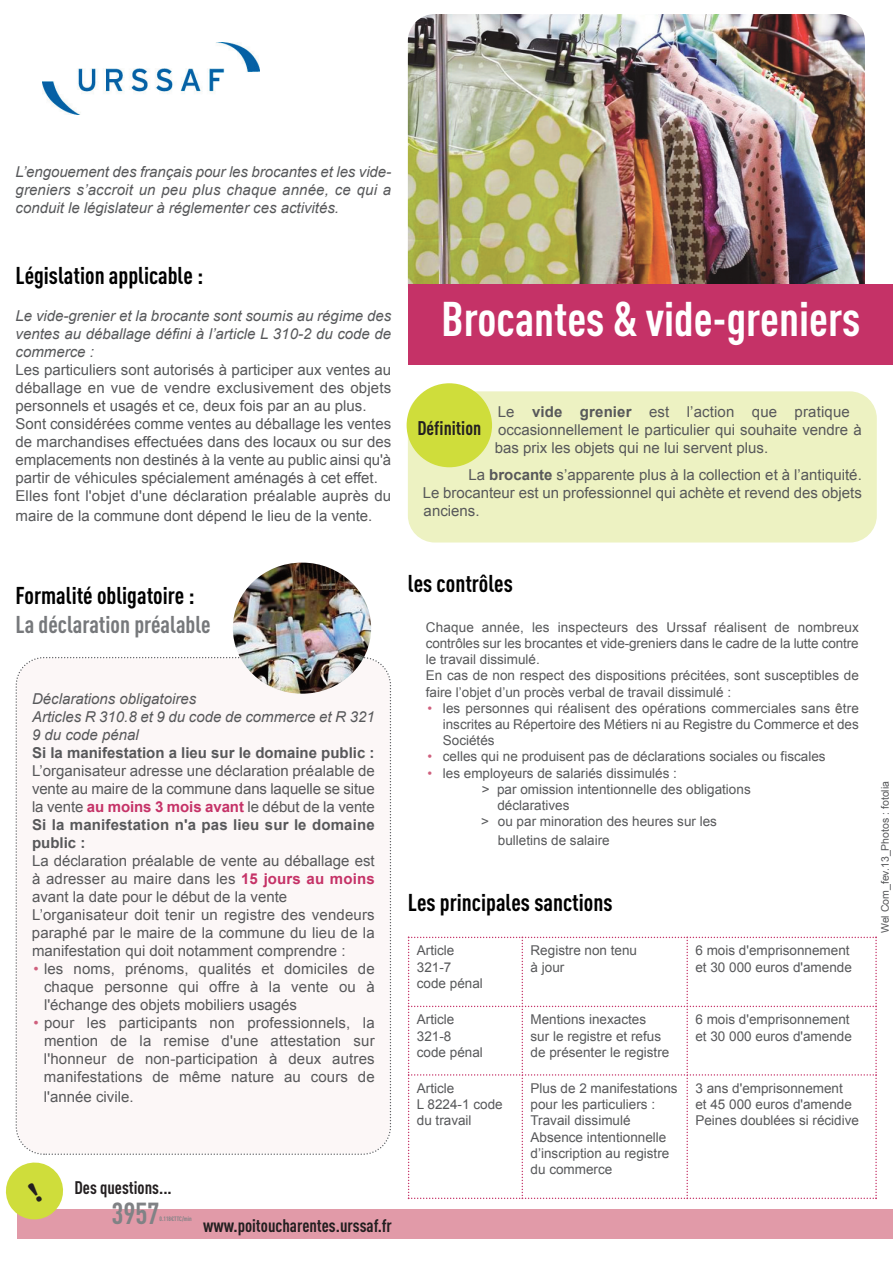
<style>
.page{position:relative;width:893px;height:1263px;background:#fff}
.page>*{position:absolute;margin:0;border:0;box-sizing:border-box;transform-origin:0 0}
.t1{font:700 condensed 48px "DINOT";color:#fff}
.t2{font:700 condensed 30px "DINOT";color:#808285}
.t3{font:700 condensed 24px "DINOT";color:#000}
.t4{font:700 condensed 24px "DINOT";color:#76787b}
.t5{font:700 condensed 19.5px "DINOT";color:#231f20}
.t6{font:700 condensed 18px "DINOT";color:#231f20}
.t7{font:15px/18px "Arial";color:#57585a;text-align:justify}
.t8{font:italic 15px/18px "Arial";color:#57585a;text-align:justify}
.t9{font:700 15px "Arial";color:#57585a}
.t10{font:13.5px/16.2px "Arial";color:#57585a}
.t11{font:10.5px "Arial";color:#57585a}
.t12{font:700 condensed 6.3px "DINOT";color:#808285}
.s1{font-weight:700}
.s2{font-weight:700;color:#c53267}
.s3{color:#cf5f7d}
</style>
<div class="page">
<img style="left:408px;top:14px;width:457px;height:270px">
<img style="left:43px;top:43px;width:216px;height:72px">
<div style="left:408px;top:284px;width:485px;height:81px;background:#c53267"></div>
<div style="left:408px;top:391px;width:469px;height:151px;background:#edf2c2;border-radius:27px"></div>
<div style="left:407px;top:383px;width:85px;height:84px;background:#cfdd3b;border-radius:50%"></div>
<svg style="left:15px;top:656px;width:377px;height:499px"></svg>
<img style="left:233px;top:563px;width:138px;height:131px;border-radius:50%">
<div style="left:17px;top:1210px;width:876px;height:29px;background:#e19aa8"></div>
<svg style="left:408px;top:937px;width:469px;height:262px"></svg>
<svg style="left:5px;top:1153px;width:62px;height:67px"></svg>
<p class="t8" style="left:16px;top:163px;width:377px">L’engouement des français pour les brocantes et les vide&shy;greniers s’accroit un peu plus chaque année, ce qui a conduit le législateur à réglementer ces activités.</p>
<h3 class="t3" style="left:16px;top:267px;width:189px">Législation applicable :</h3>
<p class="t8" style="left:16px;top:306px;width:377px">Le vide-grenier et la brocante sont soumis au régime des ventes au déballage défini à l’article L 310-2 du code de commerce :</p>
<p class="t7" style="left:16px;top:360px;width:377px;text-align:left">Les particuliers sont autorisés à participer aux ventes au déballage en vue de vendre exclusivement des objets personnels et usagés et ce, deux fois par an au plus.<br>Sont considérées comme ventes au déballage les ventes de marchandises effectuées dans des locaux ou sur des emplacements non destinés à la vente au public ainsi qu'à partir de véhicules spécialement aménagés à cet effet.<br>Elles font l'objet d'une déclaration préalable auprès du</p>
<p class="t7" style="left:16px;top:507px;width:358px">maire de la commune dont dépend le lieu de la vente.</p>
<h1 class="t1" style="left:441px;top:301px;width:421px">Brocantes &amp; vide-greniers</h1>
<p class="t7" style="left:495px;top:403px;width:369px;text-align:left">Le <span class="s1">vide grenier</span> est l’action que pratique occasionnellement le particulier qui souhaite vendre à bas prix les objets qui ne lui servent plus.</p>
<p class="t7" style="left:423px;top:466px;width:440px;text-indent:46px">La <span class="s1">brocante</span> s’apparente plus à la collection et à l’antiquité.<br>Le brocanteur est un professionnel qui achète et revend des objets anciens.</p>
<h3 class="t5" style="left:417px;top:421px;width:65px">Définition</h3>
<h3 class="t3" style="left:16px;top:587px;width:181px">Formalité obligatoire :</h3>
<h3 class="t4" style="left:16px;top:616px;width:197px">La déclaration préalable</h3>
<p class="t8" style="left:32px;top:690px;width:344px;text-align:left">Déclarations obligatoires<br>Articles R 310.8 et 9 du code de commerce et R 321<br>9 du code pénal</p>
<p class="t9" style="left:32px;top:744px;width:344px">Si la manifestation a lieu sur le domaine public :</p>
<p class="t7" style="left:32px;top:762px;width:344px">L’organisateur adresse une déclaration préalable de vente au maire de la commune dans laquelle se situe la vente <span class="s2">au moins 3 mois avant</span> le début de la vente <span class="s1">Si la manifestation n'a pas lieu sur le domaine public :</span></p>
<p class="t7" style="left:32px;top:852px;width:344px;text-align:left">La déclaration préalable de vente au déballage est à adresser au maire dans les <span class="s2">15 jours au moins </span>avant la date pour le début de la vente L’organisateur doit tenir un registre des vendeurs paraphé par le maire de la commune du lieu de la manifestation qui doit notamment comprendre :</p>
<p class="t7" style="left:44px;top:960px;width:332px;text-indent:-10px"><span class="s3">•</span> les noms, prénoms, qualités et domiciles de chaque personne qui offre à la vente ou à l'échange des objets mobiliers usagés</p>
<p class="t7" style="left:44px;top:1014px;width:332px;text-indent:-10px"><span class="s3">•</span> pour les participants non professionnels, la mention de la remise d'une attestation sur l'honneur de non-participation à deux autres manifestations de même nature au cours de</p>
<p class="t7" style="left:44px;top:1088px;width:91px">l'année civile.</p>
<p class="t6" style="left:74px;top:1181px;width:99px">Des questions...</p>
<h2 class="t2" style="left:111px;top:1203px;width:50px">3957</h2>
<p class="t12" style="left:160px;top:1216px;width:34px">0.118€TTC/min</p>
<p class="t6" style="left:203px;top:1219px;width:190px">www.poitoucharentes.urssaf.fr</p>
<h3 class="t3" style="left:408px;top:575px;width:106px">les contrôles</h3>
<p class="t10" style="left:426px;top:619px;width:434px">Chaque année, les inspecteurs des Urssaf réalisent de nombreux contrôles sur les brocantes et vide-greniers dans le cadre de la lutte contre le travail dissimulé.<br>En cas de non respect des dispositions précitées, sont susceptibles de faire l’objet d’un procès verbal de travail dissimulé :</p>
<p class="t10" style="left:443px;top:700px;width:417px;text-align:justify;text-indent:-16px"><span class="s3">•</span> les personnes qui réalisent des opérations commerciales sans être inscrites au Répertoire des Métiers ni au Registre du Commerce et des Sociétés</p>
<p class="t10" style="left:427px;top:749px;width:400px"><span class="s3">•</span> celles qui ne produisent pas de déclarations sociales ou fiscales</p>
<p class="t10" style="left:427px;top:765px;width:251px"><span class="s3">•</span> les employeurs de salariés dissimulés :</p>
<p class="t10" style="left:482px;top:781px;width:271px">&gt; par omission intentionnelle des obligations</p>
<p class="t10" style="left:497px;top:797px;width:74px">déclaratives</p>
<p class="t10" style="left:481px;top:813px;width:237px">&gt; ou par minoration des heures sur les</p>
<p class="t10" style="left:498px;top:832px;width:113px">bulletins de salaire</p>
<h3 class="t3" style="left:408px;top:894px;width:206px">Les principales sanctions</h3>
<p class="t10" style="left:417px;top:943px;width:68px">Article<br>321-7 code pénal</p>
<p class="t10" style="left:531px;top:943px;width:108px">Registre non tenu à jour</p>
<p class="t10" style="left:695px;top:943px;width:158px">6 mois d'emprisonnement et 30 000 euros d'amende</p>
<p class="t10" style="left:417px;top:1012px;width:68px">Article<br>321-8 code pénal</p>
<p class="t10" style="left:531px;top:1012px;width:140px">Mentions inexactes<br>sur le registre et refus de présenter le registre</p>
<p class="t10" style="left:695px;top:1012px;width:158px">6 mois d'emprisonnement et 30 000 euros d'amende</p>
<p class="t10" style="left:417px;top:1080px;width:87px">Article<br>L 8224-1 code du travail</p>
<p class="t10" style="left:531px;top:1080px;width:149px">Plus de 2 manifestations pour les particuliers :<br>Travail dissimulé<br>Absence intentionnelle d’inscription au registre du commerce</p>
<p class="t10" style="left:695px;top:1080px;width:165px">3 ans d'emprisonnement<br>et 45 000 euros d'amende<br>Peines doublées si récidive</p>
<p class="t11" style="left:879px;top:933px;width:153px;rotate:-90deg">Wel Com_fev.13_Photos : fotolia</p>
</div>
